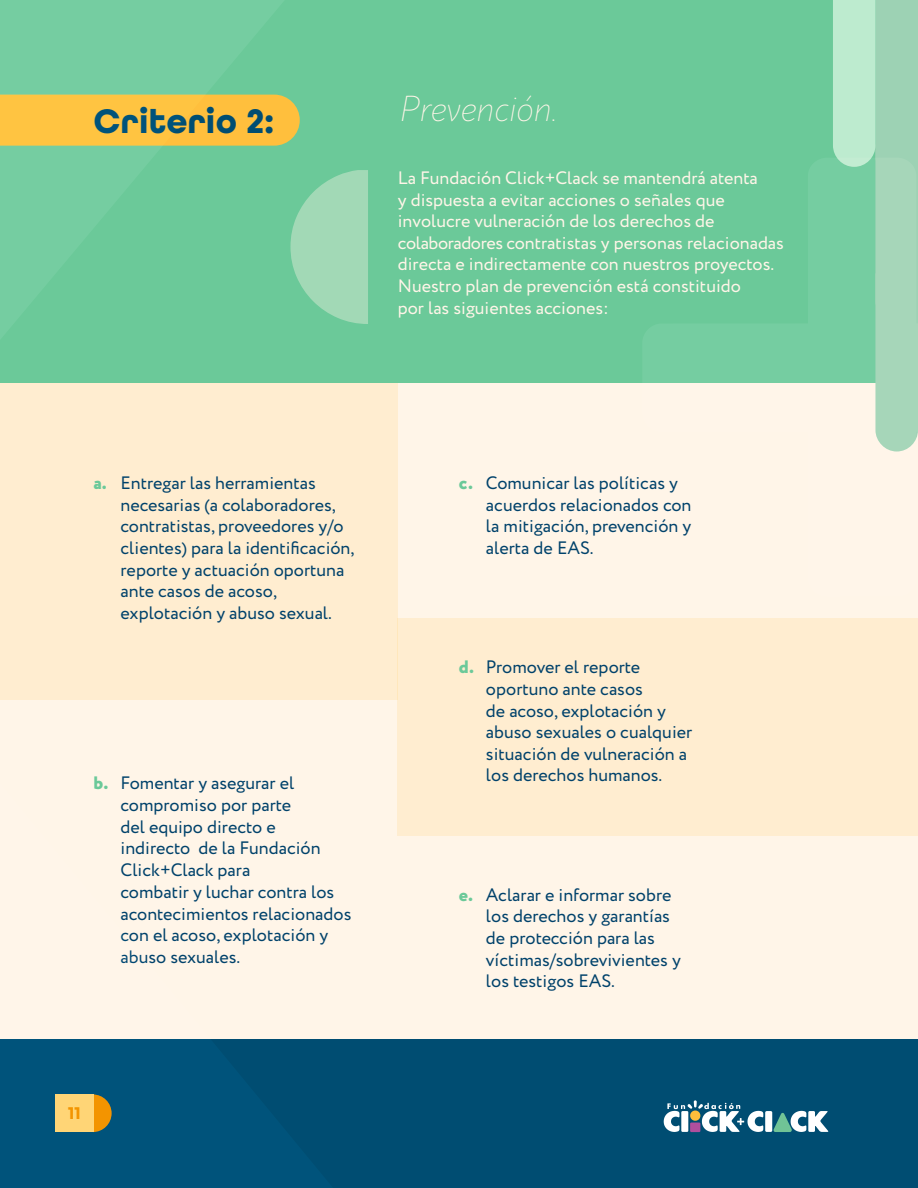
<style>
.page{position:relative;width:918px;height:1188px;background:#fff5e8}
.page>*{position:absolute;margin:0;border:0;box-sizing:border-box;transform-origin:0 0}
.t1{font:italic 200 36px "Circe";color:#fff5e8}
.t2{font:700 36px "All Round Gothic";color:#004d72}
.t3{font:18px/21.6px "Circe";color:#00426b}
.t4{font:18px/21.6px "Circe";color:#fff5e8}
.t5{font:700 18px "All Round Gothic";color:#f28a00}
.s1{font-weight:800;color:#6bc999}
</style>
<div class="page">
<div style="left:0;top:1040px;width:918px;height:148px;background:#004d72"></div>
<div style="left:0;top:383px;width:398px;height:316px;background:#ffedd0"></div>
<div style="left:398px;top:619px;width:520px;height:217px;background:#ffedd0"></div>
<div style="left:0;top:0;width:918px;height:383px;background:#6bc999"></div>
<div style="left:339px;top:170px;width:29px;height:154px;background:#a2d9b6"></div>
<svg style="left:833px;top:0;width:85px;height:158px;background:#acdec1"></svg>
<svg style="left:0;top:94px;width:339px;height:1039px"></svg>
<svg style="left:837px;top:158px;width:81px;height:294px;fill:#a6d6b9"></svg>
<svg style="left:664px;top:1100px;width:164px;height:33px"></svg>
<h1 class="t2" style="left:94px;top:100px;width:182px">Criterio 2:</h1>
<h1 class="t1" style="left:398px;top:86px;width:160px">Prevención.</h1>
<p class="t4" style="left:398px;top:168px;width:388px">La Fundación Click+Clack se mantendrá atenta<br>y dispuesta a evitar acciones o señales que involucre vulneración de los derechos de colaboradores contratistas y personas relacionadas directa e indirectamente con nuestros proyectos.<br>Nuestro plan de prevención está constituido<br>por las siguientes acciones:</p>
<p class="t3" style="left:121px;top:473px;width:236px;text-indent:-27px"><span class="s1">a.</span> Entregar las herramientas necesarias (a colaboradores, contratistas, proveedores y/o clientes) para la identificación, reporte y actuación oportuna ante casos de acoso, explotación y abuso sexual.</p>
<p class="t3" style="left:121px;top:773px;width:232px;text-indent:-27px"><span class="s1">b.</span> Fomentar y asegurar el compromiso por parte<br>del equipo directo e<br>indirecto de la Fundación<br>Click+Clack para<br>combatir y luchar contra los acontecimientos relacionados con el acoso, explotación y abuso sexuales.</p>
<p class="t5" style="left:68px;top:1102px;width:14px">11</p>
<p class="t3" style="left:486px;top:473px;width:207px;text-indent:-27px"><span class="s1">c.</span> Comunicar las políticas y acuerdos relacionados con la mitigación, prevención y alerta de EAS.</p>
<p class="t3" style="left:486px;top:657px;width:208px;text-indent:-27px"><span class="s1">d.</span> Promover el reporte oportuno ante casos<br>de acoso, explotación y abuso sexuales o cualquier situación de vulneración a los derechos humanos.</p>
<p class="t3" style="left:486px;top:885px;width:196px;text-indent:-27px"><span class="s1">e.</span> Aclarar e informar sobre los derechos y garantías de protección para las víctimas/sobrevivientes y los testigos EAS.</p>
</div>
